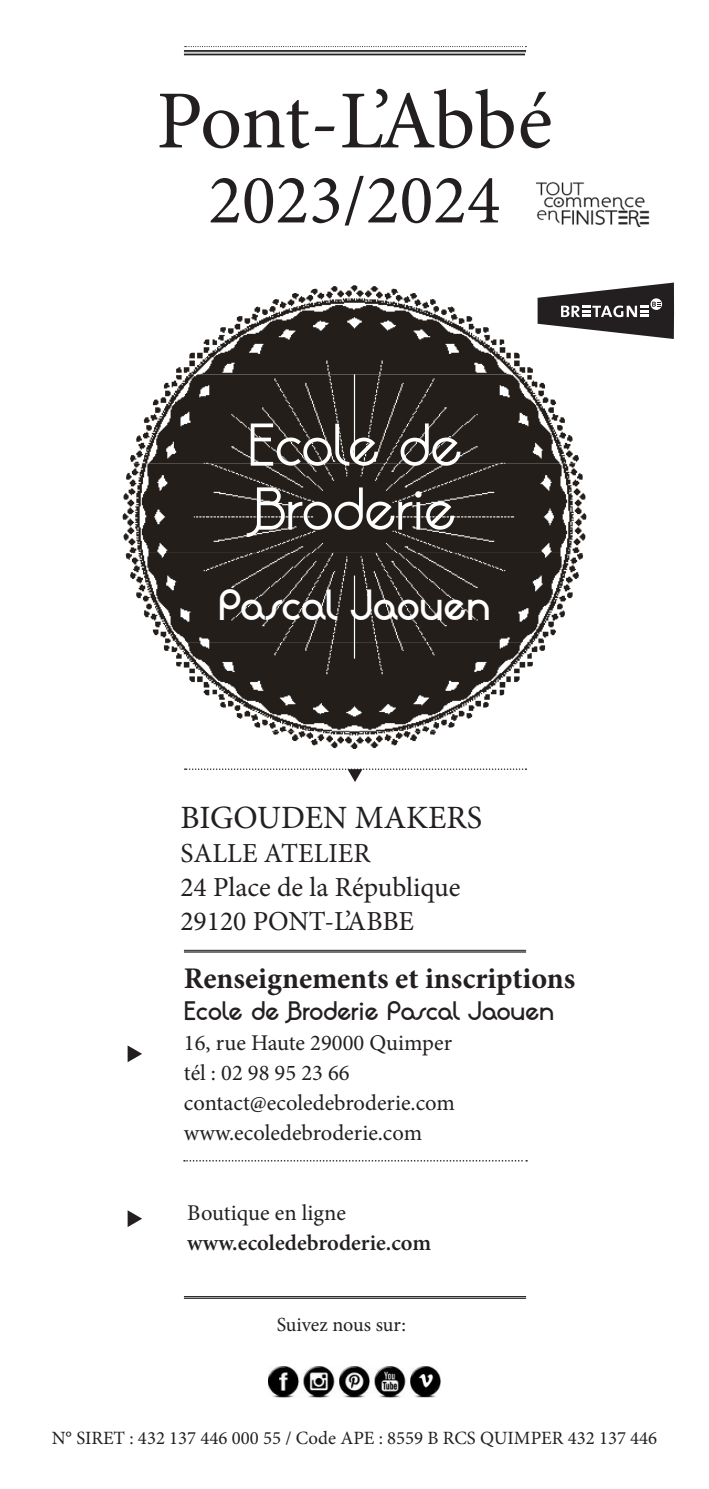
<style>
.page{position:relative;width:709px;height:1489px;background:#fff}
.page>*{position:absolute;margin:0;border:0;box-sizing:border-box;transform-origin:0 0}
.t1{font:82.5px "Minion Pro";letter-spacing:-.015em;color:#231f20}
.t2{font:70px "Minion Pro";color:#231f20}
.t3{font:56px/64px "Quadranta";color:#fff}
.t4{font:700 40.75px "Quadranta";color:#fff}
.t5{font:32.5px "Minion Pro";color:#231f20}
.t6{font:700 30px "Minion Pro";color:#231f20}
.t7{font:27.5px/33.8px "Minion Pro";color:#231f20}
.t8{font:700 25px "Quadranta";color:#231f20}
.t9{font:22.5px/30px "Minion Pro";color:#231f20}
.t10{font:600 22.5px "Minion Pro";color:#231f20}
.t11{font:20px "Minion Pro";letter-spacing:-.005em;color:#231f20}
.t12{font:18.75px "Minion Pro";color:#231f20}
</style>
<div class="page">
<svg style="left:185px;top:768px;width:341px;height:14px"></svg>
<hr style="left:184px;top:54px;width:341px;height:1px;background:#231f20">
<hr style="left:184px;top:50px;width:342px;height:1px;background:#231f20">
<hr style="left:184px;top:51px;width:342px;height:1px;background:#231f20">
<svg style="left:185px;top:46px;width:341px;height:1px"></svg>
<img style="left:176px;top:285px;width:357px;height:89px">
<img style="left:130px;top:374px;width:449px;height:89px">
<img style="left:123px;top:463px;width:463px;height:90px">
<img style="left:125px;top:553px;width:458px;height:89px">
<img style="left:163px;top:642px;width:383px;height:89px">
<img style="left:272px;top:731px;width:164px;height:18px">
<hr style="left:184px;top:949px;width:342px;height:1px;background:#231f20">
<hr style="left:184px;top:951px;width:342px;height:1px;background:#231f20">
<img style="left:536px;top:181px;width:114px;height:45px">
<svg style="left:537px;top:282px;width:137px;height:57px"></svg>
<svg style="left:128px;top:1045px;width:14px;height:17px"></svg>
<svg style="left:128px;top:1210px;width:14px;height:16px"></svg>
<svg style="left:184px;top:1160px;width:343px;height:1px"></svg>
<hr style="left:184px;top:1295px;width:342px;height:2px;background:#231f20">
<hr style="left:184px;top:1297px;width:342px;height:1px;background:#231f20">
<img style="left:268px;top:1366px;width:172px;height:31px">
<h1 class="t1" style="left:156px;top:66px;width:398px">Pont-L’Abbé</h1>
<h2 class="t2" style="left:208px;top:153px;width:293px">2023/2024</h2>
<h3 class="t3" style="left:248px;top:413px;width:215px">Ecole de<br>Broderie</h3>
<h3 class="t4" style="left:219px;top:580px;width:273px">Pascal Jaouen</h3>
<h3 class="t5" style="left:180px;top:796px;width:303px">BIGOUDEN MAKERS</h3>
<p class="t7" style="left:180px;top:836px;width:282px">SALLE ATELIER<br>24 Place de la République<br>29120 PONT-L’ABBE</p>
<h3 class="t6" style="left:184px;top:956px;width:393px">Renseignements et inscriptions</h3>
<p class="t8" style="left:184px;top:995px;width:371px">Ecole de Broderie Pascal Jaouen</p>
<p class="t9" style="left:184px;top:1027px;width:272px">16, rue Haute 29000 Quimper tél : 02 98 95 23 66 contact@ecoledebroderie.com www.ecoledebroderie.com</p>
<p class="t9" style="left:187px;top:1198px;width:160px">Boutique en ligne</p>
<p class="t10" style="left:187px;top:1227px;width:245px">www.ecoledebroderie.com</p>
<p class="t11" style="left:277px;top:1310px;width:131px">Suivez nous sur:</p>
<p class="t12" style="left:52px;top:1425px;width:607px">N° SIRET : 432 137 446 000 55 / Code APE : 8559 B RCS QUIMPER 432 137 446</p>
</div>
